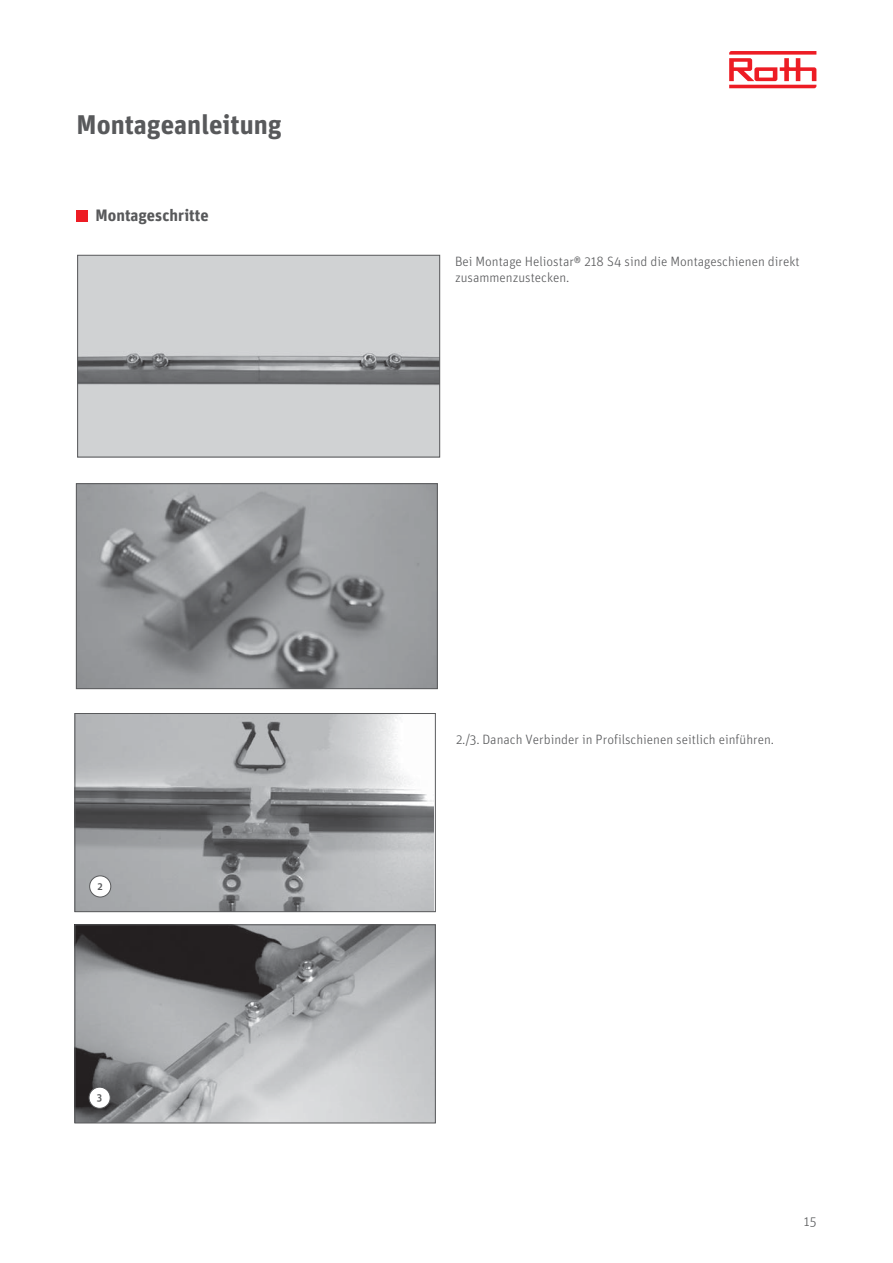
<style>
.page{position:relative;width:893px;height:1263px;background:#fff}
.page>*{position:absolute;margin:0;border:0;box-sizing:border-box;transform-origin:0 0}
.t1{font:700 27px "Unit OT";color:#58595b}
.t2{font:700 16.5px "Unit OT";color:#58595b}
.t3{font:300 13.5px/16.2px "Unit OT";color:#58595b}
.t4{font:500 10.5px "Unit OT";color:#58595b}
</style>
<div class="page">
<svg style="left:729px;top:51px;width:87px;height:37px"></svg>
<img style="left:77px;top:715px;width:357px;height:195px">
<div style="left:75px;top:713px;width:361px;height:199px;border:1px solid #58595b"></div>
<div style="left:90px;top:876px;width:21px;height:21px;background:#fff;border-radius:50%"></div>
<div style="left:89px;top:875px;width:22px;height:22px;border:1px solid #58595b;border-radius:50%"></div>
<img style="left:77px;top:926px;width:357px;height:195px">
<div style="left:75px;top:924px;width:361px;height:199px;border:1px solid #58595b"></div>
<div style="left:89px;top:1087px;width:21px;height:21px;background:#fff;border-radius:50%"></div>
<div style="left:89px;top:1087px;width:22px;height:22px;border:1px solid #58595b;border-radius:50%"></div>
<img style="left:80px;top:257px;width:358px;height:198px">
<div style="left:78px;top:255px;width:362px;height:202px;border:1px solid #58595b"></div>
<div style="left:76px;top:210px;width:12px;height:11px;background:#ed1c24"></div>
<img style="left:78px;top:485px;width:358px;height:202px">
<div style="left:76px;top:483px;width:362px;height:206px;border:1px solid #58595b"></div>
<h1 class="t1" style="left:77px;top:115px;width:207px">Montageanleitung</h1>
<p class="t2" style="left:96px;top:210px;width:115px">Montageschritte</p>
<p class="t3" style="left:455px;top:255px;width:346px">Bei Montage Heliostar® 218 S4 sind die Montageschienen direkt zusammenzustecken.</p>
<p class="t4" style="left:98px;top:882px;width:7px">2</p>
<p class="t4" style="left:97px;top:1094px;width:7px">3</p>
<p class="t3" style="left:456px;top:733px;width:320px">2./3. Danach Verbinder in Profilschienen seitlich einführen.</p>
<p class="t3" style="left:804px;top:1215px;width:14px">15</p>
</div>
